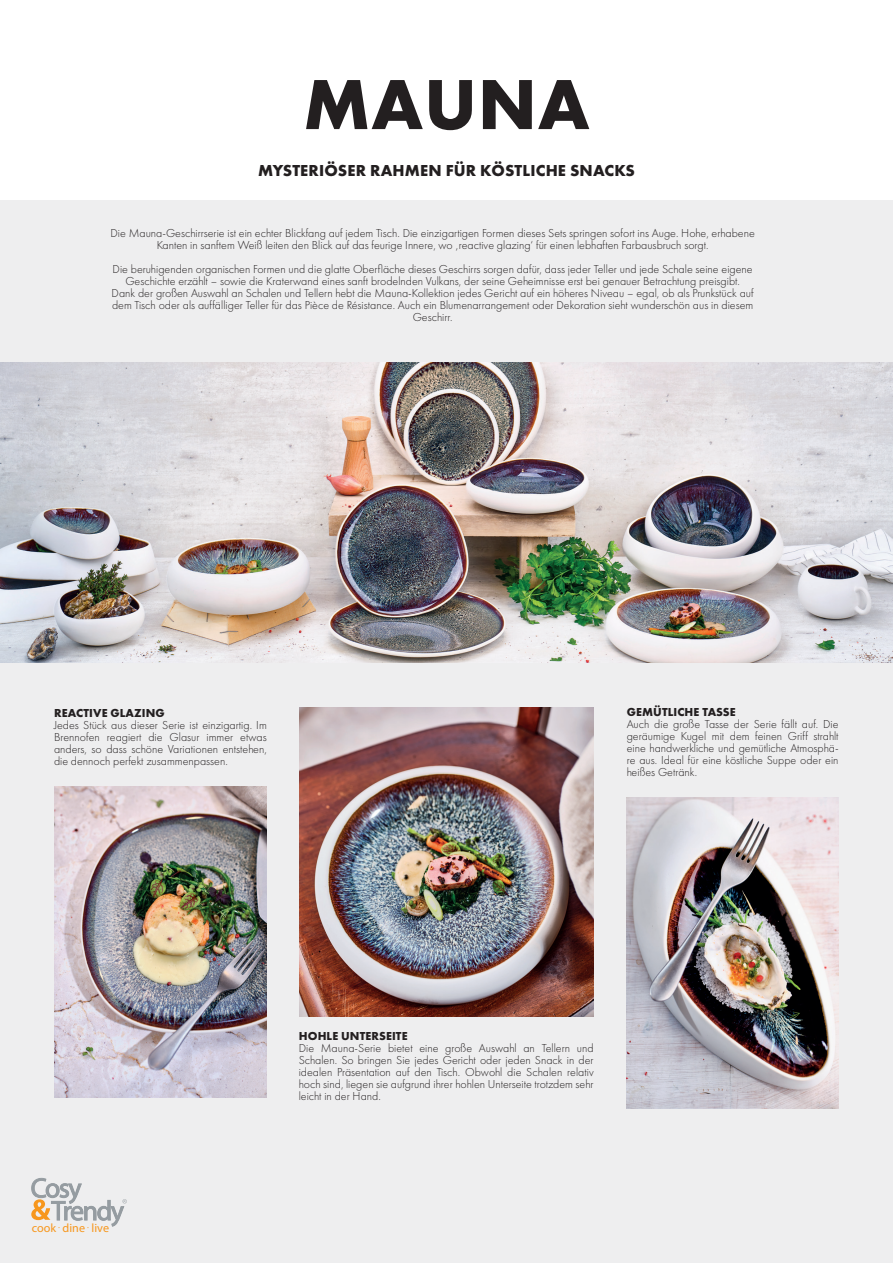
<style>
.page{position:relative;width:893px;height:1263px;background:#fff}
.page>*{position:absolute;margin:0;border:0;box-sizing:border-box;transform-origin:0 0}
.t1{font:700 73.5px "Futura PT";letter-spacing:.01em;color:#231f20}
.t2{font:700 16.5px "Futura PT";letter-spacing:.01em;color:#231f20}
.t3{font:12.15px "Myriad Pro";color:#f7971d}
.t4{font:300 12px/12px "Futura PT";color:#231f20;text-align:justify}
.t5{font:700 12px "Futura PT";letter-spacing:.01em;color:#231f20}
</style>
<div class="page">
<div style="left:0;top:662px;width:893px;height:601px;background:#eeeeef"></div>
<div style="left:0;top:200px;width:893px;height:162px;background:#eeeeef"></div>
<img style="left:54px;top:786px;width:213px;height:311px">
<img style="left:299px;top:707px;width:295px;height:309px">
<img style="left:627px;top:798px;width:212px;height:310px">
<img style="left:0;top:362px;width:893px;height:300px">
<svg style="left:31px;top:1178px;width:96px;height:50px"></svg>
<h1 class="t1" style="left:303px;top:57px;width:288px">MAUNA</h1>
<h2 class="t2" style="left:258px;top:160px;width:378px">MYSTERIÖSER RAHMEN FÜR KÖSTLICHE SNACKS</h2>
<p class="t4" style="left:111px;top:227px;width:646px;text-align:center">Die Mauna-Geschirrserie ist ein echter Blickfang auf jedem Tisch. Die einzigartigen Formen dieses Sets springen sofort ins Auge. Hohe, erhabene<br>Kanten in sanftem Weiß leiten den Blick auf das feurige Innere, wo ‚reactive glazing‘ für einen lebhaften Farbausbruch sorgt.</p>
<p class="t4" style="left:112px;top:263px;width:644px;text-align:center">Die beruhigenden organischen Formen und die glatte Oberfläche dieses Geschirrs sorgen dafür, dass jeder Teller und jede Schale seine eigene Geschichte erzählt – sowie die Kraterwand eines sanft brodelnden Vulkans, der seine Geheimnisse erst bei genauer Betrachtung preisgibt.<br>Dank der großen Auswahl an Schalen und Tellern hebt die Mauna-Kollektion jedes Gericht auf ein höheres Niveau – egal, ob als Prunkstück auf dem Tisch oder als auffälliger Teller für das Pièce de Résistance. Auch ein Blumenarrangement oder Dekoration sieht wunderschön aus in diesem Geschirr.</p>
<p class="t5" style="left:54px;top:705px;width:112px">REACTIVE GLAZING</p>
<p class="t4" style="left:54px;top:719px;width:214px">Jedes Stück aus dieser Serie ist einzigartig. Im Brennofen reagiert die Glasur immer etwas anders, so dass schöne Variationen entstehen, die dennoch perfekt zusammenpassen.</p>
<p class="t5" style="left:627px;top:704px;width:110px">GEMÜTLICHE TASSE</p>
<p class="t4" style="left:627px;top:718px;width:213px">Auch die große Tasse der Serie fällt auf. Die geräumige Kugel mit dem feinen Griff strahlt eine handwerkliche und gemütliche Atmosphä&shy;re aus. Ideal für eine köstliche Suppe oder ein heißes Getränk.</p>
<p class="t3" style="left:32px;top:1220px;width:79px">cook dine live</p>
<p class="t5" style="left:299px;top:1028px;width:110px">HOHLE UNTERSEITE</p>
<p class="t4" style="left:299px;top:1042px;width:296px">Die Mauna-Serie bietet eine große Auswahl an Tellern und Schalen. So bringen Sie jedes Gericht oder jeden Snack in der idealen Präsentation auf den Tisch. Obwohl die Schalen relativ hoch sind, liegen sie aufgrund ihrer hohlen Unterseite trotzdem sehr leicht in der Hand.</p>
</div>
